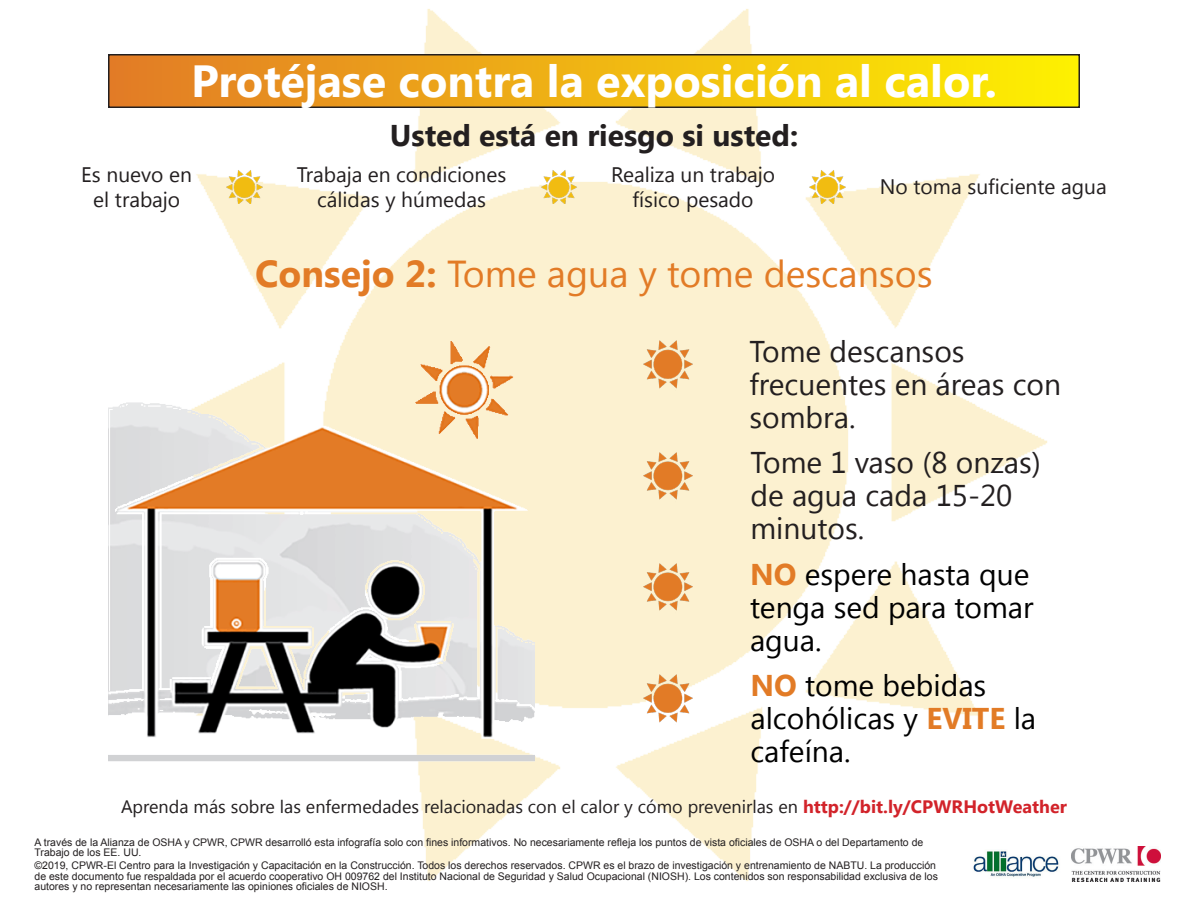
<style>
.page{position:relative;width:1188px;height:918px;background:#fff}
.page>*{position:absolute;margin:0;border:0;box-sizing:border-box;transform-origin:0 0}
.t1{font:700 45px "Khmer UI";color:#fff}
.t2{font:37.5px "Khmer UI";color:#e27b26}
.t3{font:30px/33px "Khmer UI";color:#231f20}
.t4{font:30px/33px "Khmer UI";color:#000}
.t5{font:700 30px "Khmer UI";color:#231f20}
.t6{font:21px/25.2px "Khmer UI";color:#231f20;text-align:center}
.t7{font:18px "Khmer UI";color:#231f20}
.t8{font:10.5px/10.5px "Arial";color:#231f20}
.s1{font-weight:700}
.s2{font-weight:700;color:#e27b26}
.s3{font-weight:700;color:#d2232a}
</style>
<div class="page">
<img style="left:196px;top:9px;width:851px;height:872px">
<img style="left:1071px;top:846px;width:90px;height:36px">
<img style="left:970px;top:849px;width:90px;height:30px">
<img style="left:108px;top:341px;width:426px;height:421px">
<img style="left:639px;top:340px;width:57px;height:51px">
<img style="left:639px;top:451px;width:57px;height:51px">
<img style="left:639px;top:563px;width:57px;height:50px">
<img style="left:639px;top:674px;width:57px;height:51px">
<div style="left:109px;top:55px;width:970px;height:52px;background:linear-gradient(to right,#e27b26,#fef100)"></div>
<div style="left:108px;top:54px;width:972px;height:54px;border:2px solid #231f20"></div>
<img style="left:224px;top:169px;width:41px;height:35px">
<img style="left:538px;top:169px;width:41px;height:35px">
<img style="left:807px;top:169px;width:41px;height:35px">
<p class="t1" style="left:191px;top:56px;width:807px">Protéjase contra la exposición al calor.</p>
<p class="t6" style="left:81px;top:162px;width:112px">Es nuevo en</p>
<p class="t6" style="left:93px;top:187px;width:89px">el trabajo</p>
<p class="t5" style="left:390px;top:118px;width:410px">Usted está en riesgo si usted:</p>
<p class="t6" style="left:297px;top:162px;width:211px">Trabaja en condiciones cálidas y húmedas</p>
<p class="t6" style="left:611px;top:162px;width:166px">Realiza un trabajo</p>
<p class="t6" style="left:633px;top:187px;width:123px">físico pesado</p>
<p class="t6" style="left:880px;top:174px;width:228px">No toma suficiente agua</p>
<p class="t2" style="left:255px;top:252px;width:679px"><span class="s1">Consejo 2:</span> Tome agua y tome descansos</p>
<p class="t3" style="left:750px;top:335px;width:313px">Tome descansos frecuentes en áreas con sombra.</p>
<p class="t3" style="left:750px;top:446px;width:292px">Tome 1 vaso (8 onzas) de agua cada 15-20 minutos.</p>
<p class="t4" style="left:750px;top:558px;width:285px"><span class="s2">NO</span> espere hasta que tenga sed para tomar agua.</p>
<p class="t4" style="left:750px;top:669px;width:287px"><span class="s2">NO</span> tome bebidas alcohólicas y <span class="s2">EVITE</span> la cafeína.</p>
<p class="t7" style="left:121px;top:796px;width:947px">Aprenda más sobre las enfermedades relacionadas con el calor y cómo prevenirlas en <span class="s3">http://bit.ly/CPWRHotWeather</span></p>
<p class="t8" style="left:35px;top:837px;width:890px">A través de la Alianza de OSHA y CPWR, CPWR desarrolló esta infografía solo con fines informativos. No necesariamente refleja los puntos de vista oficiales de OSHA o del Departamento de<br>Trabajo de los EE. UU.</p>
<p class="t8" style="left:35px;top:860px;width:905px">©2019, CPWR-El Centro para la Investigación y Capacitación en la Construcción. Todos los derechos reservados. CPWR es el brazo de investigación y entrenamiento de NABTU. La producción de este documento fue respaldada por el acuerdo cooperativo OH 009762 del Instituto Nacional de Seguridad y Salud Ocupacional (NIOSH). Los contenidos son responsabilidad exclusiva de los autores y no representan necesariamente las opiniones oficiales de NIOSH.</p>
</div>
